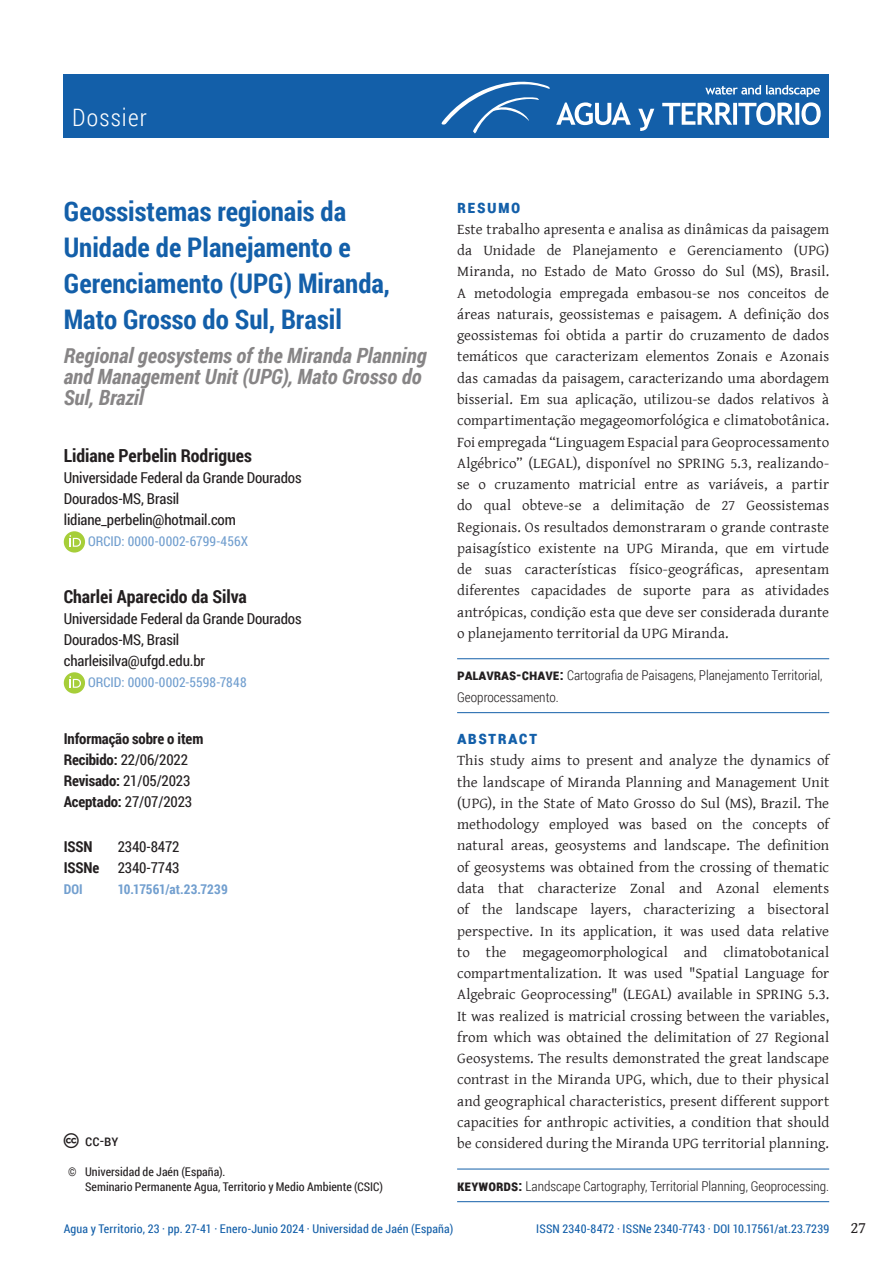
<style>
.page{position:relative;width:893px;height:1263px;background:#fff}
.page>*{position:absolute;margin:0;border:0;box-sizing:border-box;transform-origin:0 0}
.Article_-_Title{font:700 27px/36px "Roboto Condensed";color:#135fa9}
.Page_-_Section_ODD{font:300 24px "Roboto Condensed";letter-spacing:.05em;color:#fff}
.Article_-_Title_ES{font:italic 700 21px/21px "Roboto Condensed";color:#878586}
.Article_-_Author{font:700 18px "Roboto Condensed";color:#231f20}
.Abstract_-Title{font:700 18px "Roboto Condensed";letter-spacing:.075em;color:#135fa9}
.t1{font:16.5px "Gentium Book Basic";color:#231f20}
.Abstract_-_paragraf{font:15px/21.3px "Gentium Basic";letter-spacing:.005em;color:#231f20;text-align:justify}
.Article_-_Info{font:15px "Roboto Condensed";letter-spacing:-.01em;color:#231f20}
.Article_-_Info-2{font:700 15px "Roboto Condensed";letter-spacing:-.01em;color:#231f20}
.Article-_Copyright{font:15px "Roboto Condensed";color:#231f20}
.Keywords{font:300 13.5px/21.3px "Roboto Condensed";color:#231f20}
.Article_-_Info-3{font:13.5px "Roboto Condensed";letter-spacing:.01em;color:#729fcf}
.Author_ORCID{font:700 13.5px "Roboto Condensed";letter-spacing:.01em;color:#729fcf}
.t2{font:12px "Roboto Condensed";letter-spacing:.015em;color:#135fa9}
.Article-_Copyright-2{font:12px "Roboto Condensed";letter-spacing:.005em;color:#231f20}
.s1{font-weight:700}
.s2{font-weight:700;font-size:15px}
</style>
<div class="page">
<div style="left:64px;top:74px;width:765px;height:64px;background:#135fa9"></div>
<svg style="left:441px;top:81px;width:109px;height:52px"></svg>
<svg style="left:556px;top:85px;width:265px;height:46px"></svg>
<div style="left:64px;top:531px;width:21px;height:21px;background:#a6ce39;border-radius:50%"></div>
<svg style="left:69px;top:535px;width:12px;height:12px"></svg>
<div style="left:64px;top:672px;width:21px;height:21px;background:#a6ce39;border-radius:50%"></div>
<svg style="left:69px;top:676px;width:12px;height:12px"></svg>
<hr style="left:457px;top:658px;width:372px;height:1px;background:#135fa9">
<hr style="left:457px;top:712px;width:372px;height:1px;background:#135fa9">
<hr style="left:457px;top:1169px;width:372px;height:1px;background:#135fa9">
<hr style="left:457px;top:1201px;width:372px;height:1px;background:#135fa9">
<p class="Page_-_Section_ODD" style="left:72px;top:101px;width:76px">Dossier</p>
<p class="Article_-_Title" style="left:64px;top:192px;width:328px">Geossistemas regionais da<br>Unidade de Planejamento e<br>Gerenciamento (UPG) Miranda,<br>Mato Grosso do Sul, Brasil</p>
<p class="Article_-_Title_ES" style="left:64px;top:344px;width:364px">Regional geosystems of the Miranda Planning and Management Unit (UPG), Mato Grosso do<br>Sul, Brazil</p>
<p class="Article_-_Author" style="left:64px;top:442px;width:190px">Lidiane Perbelin Rodrigues</p>
<p class="Article_-_Info" style="left:64px;top:467px;width:239px">Universidade Federal da Grande Dourados</p>
<p class="Article_-_Info" style="left:64px;top:488px;width:117px">Dourados-MS, Brasil</p>
<p class="Article_-_Info" style="left:64px;top:509px;width:174px">lidiane_perbelin@hotmail.com</p>
<p class="Article_-_Info-3" style="left:88px;top:531px;width:162px">ORCID: 0000-0002-6799-456X</p>
<p class="Article_-_Author" style="left:64px;top:583px;width:184px">Charlei Aparecido da Silva</p>
<p class="Article_-_Info" style="left:64px;top:608px;width:239px">Universidade Federal da Grande Dourados</p>
<p class="Article_-_Info" style="left:64px;top:629px;width:117px">Dourados-MS, Brasil</p>
<p class="Article_-_Info" style="left:64px;top:650px;width:143px">charleisilva@ufgd.edu.br</p>
<p class="Article_-_Info-3" style="left:88px;top:672px;width:160px">ORCID: 0000-0002-5598-7848</p>
<p class="Article_-_Info-2" style="left:64px;top:728px;width:141px">Informação sobre o item</p>
<p class="Article_-_Info" style="left:64px;top:749px;width:126px"><span class="s1">Recibido:</span> 22/06/2022</p>
<p class="Article_-_Info" style="left:64px;top:770px;width:128px"><span class="s1">Revisado:</span> 21/05/2023</p>
<p class="Article_-_Info" style="left:64px;top:791px;width:130px"><span class="s1">Aceptado:</span> 27/07/2023</p>
<p class="Article_-_Info-2" style="left:64px;top:836px;width:30px">ISSN</p>
<p class="Article_-_Info" style="left:118px;top:836px;width:63px">2340-8472</p>
<p class="Article_-_Info" style="left:64px;top:857px;width:117px"><span class="s1">ISSNe</span> 2340-7743</p>
<p class="Author_ORCID" style="left:64px;top:879px;width:21px">DOI</p>
<p class="Author_ORCID" style="left:118px;top:879px;width:111px">10.17561/at.23.7239</p>
<p class="Article-_Copyright" style="left:85px;top:1130px;width:35px">CC-BY</p>
<p class="Article-_Copyright-2" style="left:68px;top:1163px;width:159px">© Universidad de Jaén (España).</p>
<p class="Article-_Copyright-2" style="left:85px;top:1178px;width:299px">Seminario Permanente Agua, Territorio y Medio Ambiente (CSIC)</p>
<p class="Abstract_-Title" style="left:457px;top:194px;width:65px">RESUMO</p>
<p class="Abstract_-_paragraf" style="left:457px;top:218px;width:374px">Este trabalho apresenta e analisa as dinâmicas da paisagem da Unidade de Planejamento e Gerenciamento (UPG)<br>Miranda, no Estado de Mato Grosso do Sul (MS), Brasil.<br>A metodologia empregada embasou-se nos conceitos de áreas naturais, geossistemas e paisagem. A definição dos geossistemas foi obtida a partir do cruzamento de dados temáticos que caracterizam elementos Zonais e Azonais das camadas da paisagem, caracterizando uma abordagem bisserial. Em sua aplicação, utilizou-se dados relativos à compartimentação megageomorfológica e climatobotânica.<br>Foi empregada “Linguagem Espacial para Geoprocessamento Algébrico” (LEGAL), disponível no SPRING 5.3, realizando&shy;se o cruzamento matricial entre as variáveis, a partir do qual obteve-se a delimitação de 27 Geossistemas Regionais. Os resultados demonstraram o grande contraste paisagístico existente na UPG Miranda, que em virtude de suas características físico-geográficas, apresentam diferentes capacidades de suporte para as atividades antrópicas, condição esta que deve ser considerada durante o planejamento territorial da UPG Miranda.</p>
<p class="Keywords" style="left:457px;top:664px;width:367px"><span class="s2">PALAVRAS-CHAVE:</span> Cartografia de Paisagens, Planejamento Territorial,<br>Geoprocessamento.</p>
<p class="Abstract_-Title" style="left:457px;top:725px;width:82px">ABSTRACT</p>
<p class="Abstract_-_paragraf" style="left:457px;top:749px;width:374px">This study aims to present and analyze the dynamics of the landscape of Miranda Planning and Management Unit (UPG), in the State of Mato Grosso do Sul (MS), Brazil. The methodology employed was based on the concepts of natural areas, geosystems and landscape. The definition of geosystems was obtained from the crossing of thematic data that characterize Zonal and Azonal elements of the landscape layers, characterizing a bisectoral perspective. In its application, it was used data relative to the megageomorphological and climatobotanical compartmentalization. It was used "Spatial Language for Algebraic Geoprocessing" (LEGAL) available in SPRING 5.3.<br>It was realized is matricial crossing between the variables, from which was obtained the delimitation of 27 Regional Geosystems. The results demonstrated the great landscape contrast in the Miranda UPG, which, due to their physical and geographical characteristics, present different support capacities for anthropic activities, a condition that should be considered during the Miranda UPG territorial planning.</p>
<p class="Keywords" style="left:457px;top:1175px;width:374px"><span class="s2">KEYWORDS:</span> Landscape Cartography, Territorial Planning, Geoprocessing.</p>
<p class="t2" style="left:64px;top:1220px;width:391px">Agua y Territorio, 23 · pp. 27-41 · Enero-Junio 2024 · Universidad de Jaén (España)</p>
<p class="t2" style="left:536px;top:1220px;width:294px">ISSN 2340-8472 · ISSNe 2340-7743 · DOI 10.17561/at.23.7239</p>
<p class="t1" style="left:850px;top:1215px;width:17px">27</p>
</div>
